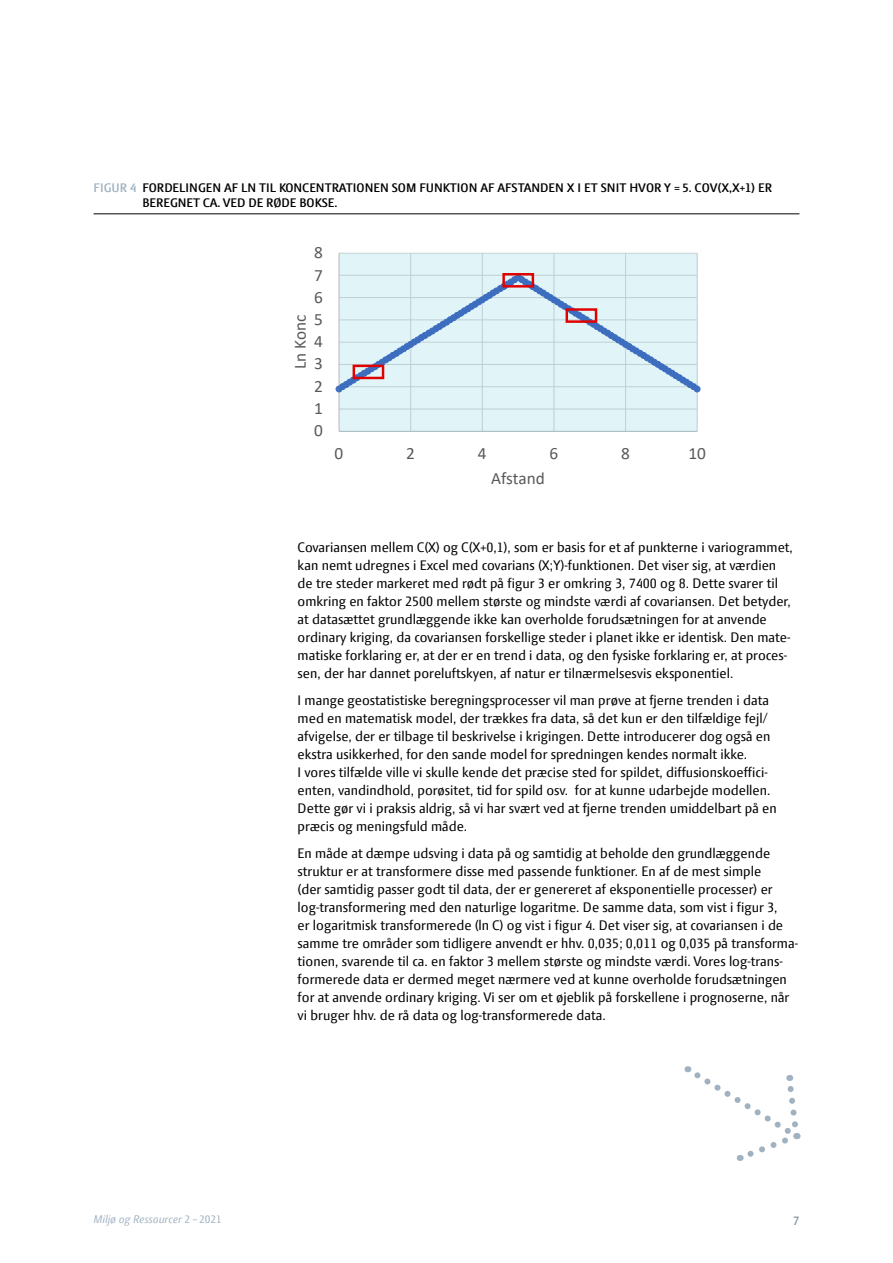
<style>
.page{position:relative;width:893px;height:1263px;background:#fff}
.page>*{position:absolute;margin:0;border:0;box-sizing:border-box;transform-origin:0 0}
.t1{font:17.25px "Calibri";letter-spacing:.005em;color:#595959}
.Brød{font:15px/18px "Press Sans";color:#000}
.t2{font:13.65px "Calibri";color:#000}
.t3{font:700 13.65px "Calibri";color:#000}
.Figur_Versal_Sort{font:600 13.5px/15px "Press Sans";color:#000}
.t4{font:600 13.5px "Press Sans";color:#8793a3}
.t5{font:italic 12px "Press Sans";color:#a0b2c1}
.s1{color:#a0b2c1}
.s2{font-style:normal}
</style>
<div class="page">
<hr style="left:94px;top:213px;width:705px;height:1px;background:#000">
<svg style="left:335px;top:252px;width:366px;height:180px"></svg>
<svg style="left:339px;top:253px;width:358px;height:179px;background:#d8eaf0"></svg>
<svg style="left:687px;top:1066px;width:114px;height:95px"></svg>
<p class="Figur_Versal_Sort" style="left:142px;top:181px;width:631px;text-indent:-49px"><span class="s1">FIGUR 4</span> FORDELINGEN AF LN TIL KONCENTRATIONEN SOM FUNKTION AF AFSTANDEN X I ET SNIT HVOR Y = 5. COV(X,X+1) ER<br>BEREGNET CA. VED DE RØDE BOKSE.</p>
<p class="t2" style="left:274px;top:180px;width:466px">forskellene i prognoserne, når vi bruger hhv. de rå data og log-transformerede data.</p>
<p class="t1" style="left:314px;top:241px;width:10px">8</p>
<p class="t1" style="left:314px;top:263px;width:10px">7</p>
<p class="t1" style="left:288px;top:369px;width:56px;rotate:-90deg">Ln Konc</p>
<p class="t1" style="left:314px;top:285px;width:10px">6</p>
<p class="t1" style="left:314px;top:307px;width:10px">5</p>
<p class="t1" style="left:314px;top:329px;width:10px">4</p>
<p class="t1" style="left:314px;top:352px;width:10px">3</p>
<p class="t1" style="left:314px;top:374px;width:10px">2</p>
<p class="t1" style="left:314px;top:396px;width:10px">1</p>
<p class="t1" style="left:314px;top:419px;width:10px">0</p>
<p class="t1" style="left:335px;top:441px;width:10px">0</p>
<p class="t1" style="left:406px;top:441px;width:10px">2</p>
<p class="t1" style="left:478px;top:441px;width:10px">4</p>
<p class="t1" style="left:549px;top:441px;width:10px">6</p>
<p class="t1" style="left:621px;top:441px;width:10px">8</p>
<p class="t1" style="left:688px;top:441px;width:19px">10</p>
<p class="t1" style="left:491px;top:466px;width:55px">Afstand</p>
<p class="Brød" style="left:298px;top:539px;width:497px">Covariansen mellem C(X) og C(X+0,1), som er basis for et af punkterne i variogrammet, kan nemt udregnes i Excel med covarians (X;Y)-funktionen. Det viser sig, at værdien de tre steder markeret med rødt på figur 3 er omkring 3, 7400 og 8. Dette svarer til omkring en faktor 2500 mellem største og mindste værdi af covariansen. Det betyder, at datasættet grundlæggende ikke kan overholde forudsætningen for at anvende ordinary kriging, da covariansen forskellige steder i planet ikke er identisk. Den mate&shy;matiske forklaring er, at der er en trend i data, og den fysiske forklaring er, at proces&shy;sen, der har dannet poreluftskyen, af natur er tilnærmelsesvis eksponentiel.</p>
<p class="Brød" style="left:298px;top:692px;width:481px">I mange geostatistiske beregningsprocesser vil man prøve at fjerne trenden i data med en matematisk model, der trækkes fra data, så det kun er den tilfældige fejl/ afvigelse, der er tilbage til beskrivelse i krigingen. Dette introducerer dog også en ekstra usikkerhed, for den sande model for spredningen kendes normalt ikke.<br>I vores tilfælde ville vi skulle kende det præcise sted for spildet, diffusionskoeffici&shy;enten, vandindhold, porøsitet, tid for spild osv. for at kunne udarbejde modellen.<br>Dette gør vi i praksis aldrig, så vi har svært ved at fjerne trenden umiddelbart på en præcis og meningsfuld måde.</p>
<p class="Brød" style="left:298px;top:845px;width:502px">En måde at dæmpe udsving i data på og samtidig at beholde den grundlæggende struktur er at transformere disse med passende funktioner. En af de mest simple<br>(der samtidig passer godt til data, der er genereret af eksponentielle processer) er log-transformering med den naturlige logaritme. De samme data, som vist i figur 3,<br>er logaritmisk transformerede (ln C) og vist i figur 4. Det viser sig, at covariansen i de samme tre områder som tidligere anvendt er hhv. 0,035; 0,011 og 0,035 på transforma&shy;tionen, svarende til ca. en faktor 3 mellem største og mindste værdi. Vores log-trans&shy;formerede data er dermed meget nærmere ved at kunne overholde forudsætningen for at anvende ordinary kriging. Vi ser om et øjeblik på forskellene i prognoserne, når vi bruger hhv. de rå data og log-transformerede data.</p>
<p class="t3" style="left:274px;top:553px;width:84px">Analyse - del 2</p>
<p class="t5" style="left:94px;top:1214px;width:130px">Miljø og Ressourcer <span class="s2">2 – 2021</span></p>
<p class="t4" style="left:793px;top:1214px;width:8px">7</p>
</div>
